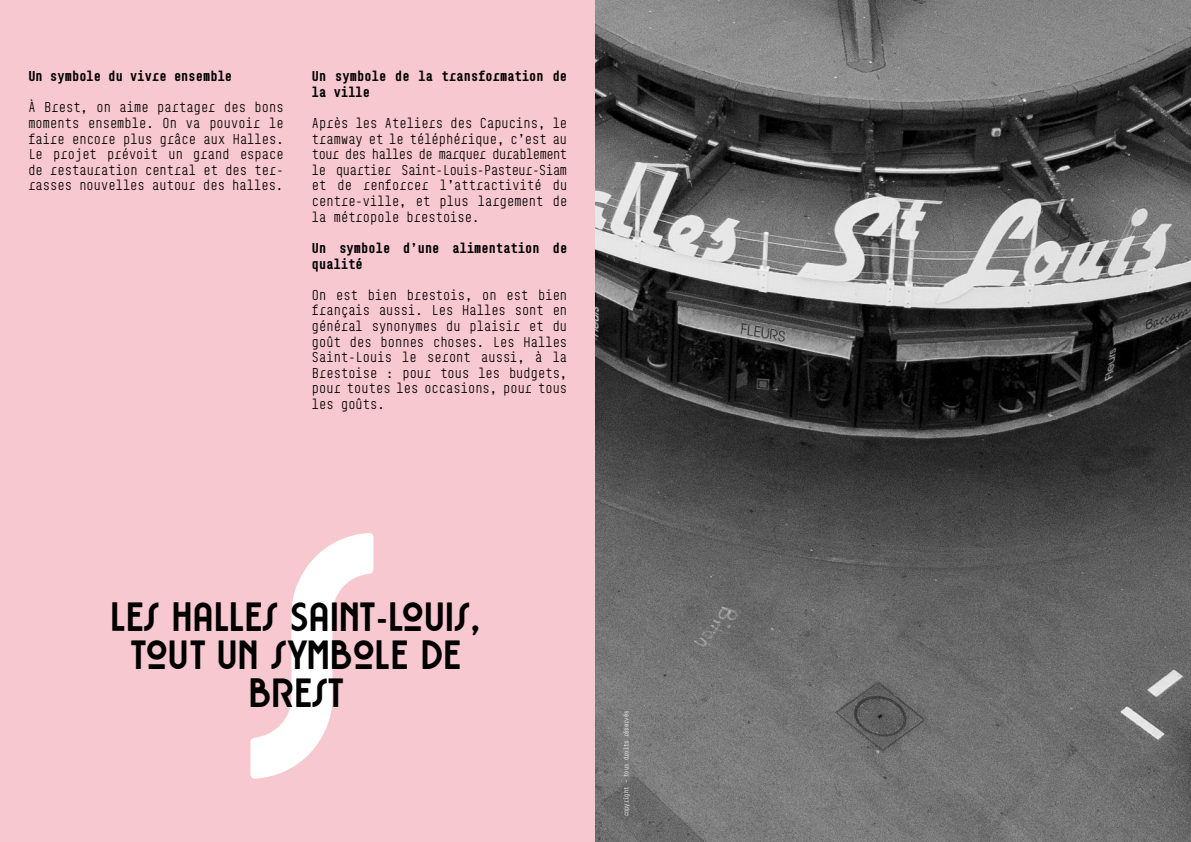
<style>
.page{position:relative;width:1191px;height:842px;background:#fff}
.page>*{position:absolute;margin:0;border:0;box-sizing:border-box;transform-origin:0 0}
.t1{font:40px/38px "Rousseau Deco";color:#000;text-align:center}
.t2{font:300 13px/15.6px "BC Sklonar";letter-spacing:.01em;color:#000;text-align:justify}
.t3{font:700 13px/15.6px "BC Sklonar";letter-spacing:.01em;color:#000}
.t4{font:300 6px "BC Sklonar";color:#fff}
</style>
<div class="page">
<div style="left:0;top:0;width:595px;height:842px;background:#f8c8d0"></div>
<svg style="left:250px;top:533px;width:123px;height:246px"></svg>
<img style="left:595px;top:0;width:596px;height:842px">
<p class="t3" style="left:28px;top:68px;width:205px">Un symbole du vivre ensemble</p>
<p class="t2" style="left:28px;top:100px;width:257px">À Brest, on aime partager des bons moments ensemble. On va pouvoir le faire encore plus grâce aux Halles.<br>Le projet prévoit un grand espace de restauration central et des ter&shy;rasses nouvelles autour des halles.</p>
<p class="t3" style="left:312px;top:68px;width:257px">Un symbole de la transformation de la ville</p>
<p class="t2" style="left:312px;top:115px;width:257px">Après les Ateliers des Capucins, le tramway et le téléphérique, c’est au tour des halles de marquer durablement le quartier Saint-Louis-Pasteur-Siam et de renforcer l’attractivité du centre-ville, et plus largement de la métropole brestoise.</p>
<p class="t3" style="left:312px;top:240px;width:257px">Un symbole d’une alimentation de qualité</p>
<p class="t2" style="left:312px;top:287px;width:257px">On est bien brestois, on est bien français aussi. Les Halles sont en général synonymes du plaisir et du goût des bonnes choses. Les Halles Saint-Louis le seront aussi, à la Brestoise : pour tous les budgets, pour toutes les occasions, pour tous les goûts.</p>
<h1 class="t1" style="left:113px;top:596px;width:372px">LES HALLES SAINT-LOUIS,<br>TOUT UN SYMBOLE DE<br>BREST</h1>
<p class="t4" style="left:623px;top:816px;width:107px;rotate:-90deg">copyright – tous droits réservés</p>
</div>
